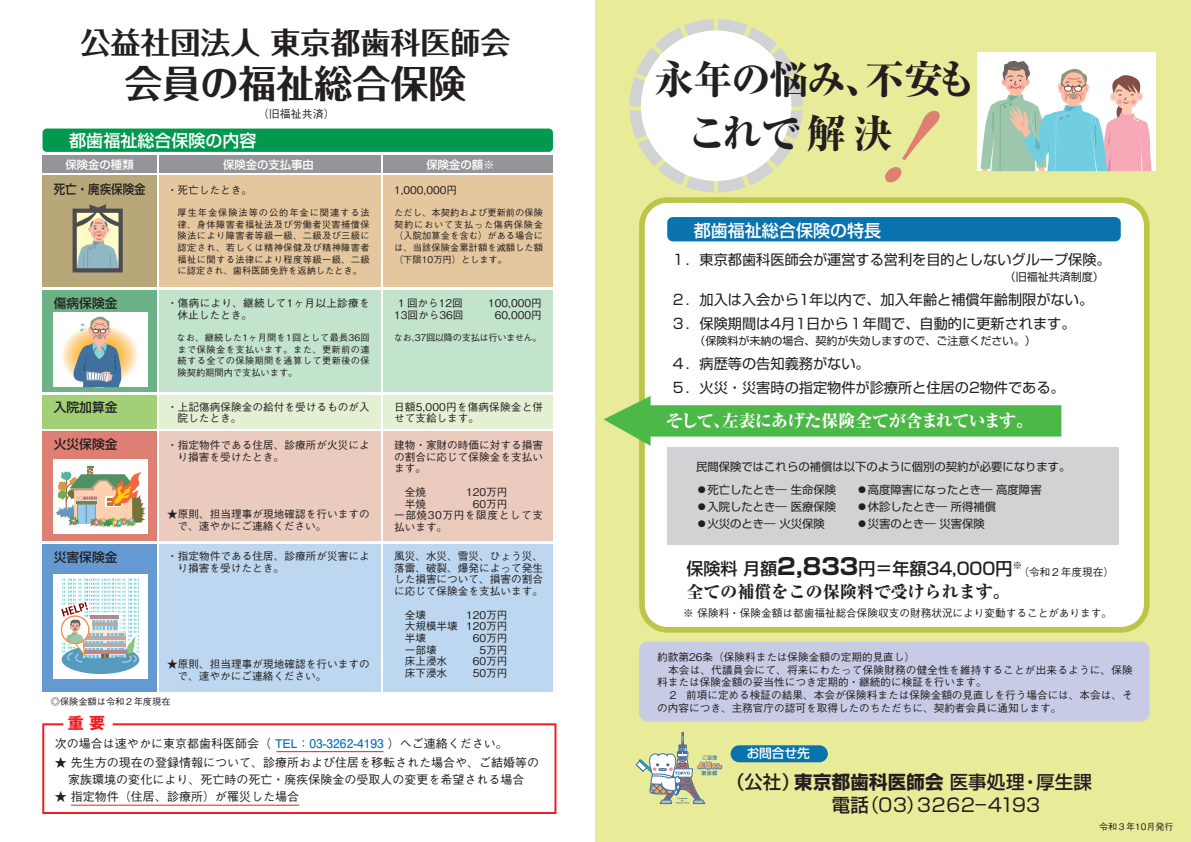
<style>
.page{position:relative;width:1191px;height:842px;background:#fff}
.page>*{position:absolute;margin:0;border:0;box-sizing:border-box;transform-origin:0 0}
.t1{font:italic 800 93.2px "Ryumin Pr 6 N";color:#de7f73}
.t2{font:800 39.7px/53.5px "Ryumin Pro";letter-spacing:-.035em;color:#231f20}
.t3{font:700 38px "Folk Pro";color:#231f20}
.t4{font:700 30px "Folk Pro";color:#231f20}
.t5{font:500 18.4px/23.3px "Shin Go Pro";letter-spacing:.01em;color:#231f20}
.t6{font:800 17px/23.4px "Ryumin Pro";color:#231f20}
.t7{font:800 17px "Ryumin Pro";letter-spacing:-.025em;color:#fff}
.t8{font:500 17px "Shin Go Pro";color:#fff}
.t9{font:700 16px "Gothic MB101 Pro";color:#ee1d23}
.t10{font:14.2px/24.3px "Shin Go Pro";color:#231f20}
.t11{font:500 12.8px "Shin Go Pro";color:#231f20}
.t12{font:500 12.8px "Shin Go Pro";color:#231f20;scale:.9 1}
.t13{font:500 12.8px "Shin Go Pro";letter-spacing:-.01em;color:#fff}
.t14{font:500 12px/17px "Gothic BBB Pro";color:#231f20;text-align:center}
.t15{font:11.3px "Shin Go Pro";color:#231f20}
.t16{font:500 11.3px "Shin Go Pro";color:#fff}
.t17{font:11px "Shin Go Pro";color:#231f20}
.t18{font:500 11px "Gothic BBB Pro";color:#231f20}
.t19{font:500 10.6px/11.7px "Gothic BBB Pro";color:#231f20}
.t20{font:500 10.6px/11.7px "Gothic BBB Pro";letter-spacing:.025em;color:#231f20}
.t21{font:500 10.6px/11.7px "Gothic BBB Pro";letter-spacing:.06em;color:#231f20}
.t22{font:500 9.2px/11.7px "Gothic BBB Pro";letter-spacing:.01em;color:#231f20;text-align:justify}
.t23{font:500 9.2px "Gothic BBB Pro";letter-spacing:-.035em;color:#231f20}
.t24{font:500 9px "Gothic BBB Pro";color:#231f20}
.s1{font-family:"Futo Go B101 Pro";font-weight:700;color:#1074bc}
.s2{font-family:"Shin Go Pro";font-weight:500}
.s3{font-family:"Shin Go Pro";font-weight:700;font-size:22.7px}
.s4{font-weight:700}
.s5{font-weight:400}
</style>
<div class="page">
<div style="left:595px;top:0;width:596px;height:842px;background:#e8ec99"></div>
<svg style="left:629px;top:19px;width:174px;height:173px"></svg>
<div style="left:976px;top:53px;width:179px;height:118px;background:#fff"></div>
<svg style="left:980px;top:61px;width:171px;height:111px"></svg>
<div style="left:639px;top:197px;width:510px;height:436px;background:#bcc545;border-radius:28px"></div>
<div style="left:645px;top:203px;width:498px;height:424px;background:#fff;border-radius:23px"></div>
<svg style="left:603px;top:396px;width:458px;height:50px"></svg>
<div style="left:667px;top:217px;width:453px;height:24px;background:#0a73ae;border-radius:6px"></div>
<div style="left:667px;top:447px;width:451px;height:98px;background:#d1d2d4"></div>
<div style="left:639px;top:642px;width:510px;height:80px;background:#c7cbe6;border-radius:9px"></div>
<div style="left:730px;top:745px;width:98px;height:17px;background:#0a73ae;border-radius:9px"></div>
<svg style="left:635px;top:732px;width:88px;height:72px"></svg>
<div style="left:43px;top:129px;width:510px;height:23px;background:#00994e;border-radius:4px"></div>
<div style="left:159px;top:175px;width:222px;height:112px;background:#e4c79e"></div>
<div style="left:159px;top:290px;width:222px;height:102px;background:#c2e3cc"></div>
<div style="left:159px;top:431px;width:222px;height:110px;background:#eacbbe"></div>
<div style="left:43px;top:431px;width:114px;height:110px;background:#de7f73"></div>
<div style="left:159px;top:395px;width:222px;height:34px;background:#e4f0d4"></div>
<div style="left:384px;top:156px;width:169px;height:17px;background:#939598"></div>
<div style="left:43px;top:395px;width:114px;height:34px;background:#a1d076"></div>
<div style="left:43px;top:290px;width:114px;height:102px;background:#6bb286"></div>
<div style="left:43px;top:175px;width:114px;height:112px;background:#b8a779"></div>
<div style="left:384px;top:175px;width:169px;height:112px;background:#e4c79e"></div>
<div style="left:43px;top:156px;width:114px;height:17px;background:#939598"></div>
<div style="left:43px;top:544px;width:114px;height:147px;background:#6599d1"></div>
<div style="left:384px;top:544px;width:169px;height:147px;background:#bcd7ef"></div>
<div style="left:384px;top:431px;width:169px;height:110px;background:#eacbbe"></div>
<div style="left:384px;top:290px;width:169px;height:102px;background:#c2e3cc"></div>
<div style="left:159px;top:544px;width:222px;height:147px;background:#bcd7ef"></div>
<div style="left:159px;top:156px;width:222px;height:17px;background:#939598"></div>
<div style="left:384px;top:395px;width:169px;height:34px;background:#e4f0d4"></div>
<div style="left:53px;top:313px;width:94px;height:74px;background:#fff"></div>
<div style="left:53px;top:460px;width:94px;height:74px;background:#fff"></div>
<div style="left:53px;top:574px;width:94px;height:105px;background:#fff"></div>
<svg style="left:74px;top:204px;width:47px;height:63px;background:#bec0ad"></svg>
<div style="left:73px;top:209px;width:50px;height:63px;border:4px solid #4b4c4d"></div>
<svg style="left:58px;top:312px;width:82px;height:76px"></svg>
<img style="left:55px;top:466px;width:90px;height:62px">
<svg style="left:60px;top:579px;width:80px;height:95px"></svg>
<svg style="left:42px;top:723px;width:515px;height:91px"></svg>
<hr style="left:71px;top:805px;width:228px;height:1px;background:#ee1d23">
<hr style="left:276px;top:751px;width:107px;height:1px;background:#ee1d23">
<p class="t4" style="left:80px;top:17px;width:431px">公益社団法人 東京都歯科医師会</p>
<p class="t3" style="left:124px;top:51px;width:343px">会員の福祉総合保険</p>
<p class="t8" style="left:69px;top:127px;width:189px">都歯福祉総合保険の内容</p>
<p class="t18" style="left:258px;top:105px;width:78px">（旧福祉共済）</p>
<p class="t16" style="left:66px;top:156px;width:70px">保険金の種類</p>
<p class="t16" style="left:223px;top:156px;width:92px">保険金の支払事由</p>
<p class="t16" style="left:426px;top:156px;width:70px">保険金の額※</p>
<p class="t12" style="left:54px;top:179px;width:104px">死亡・廃疾保険金</p>
<p class="t19" style="left:167px;top:183px;width:87px">・死亡したとき。</p>
<p class="t22" style="left:178px;top:205px;width:194px">厚生年金保険法等の公的年金に関連する法律、身体障害者福祉法及び労働者災害補償保険法により障害者等級一級、二級及び三級に認定され、若しくは精神保健及び精神障害者福祉に関する法律により程度等級一級、二級に認定され、歯科医師免許を返納したとき。</p>
<p class="t19" style="left:394px;top:183px;width:65px">1,000,000円</p>
<p class="t22" style="left:394px;top:205px;width:151px">ただし、本契約および更新前の保険契約において支払った傷病保険金（入院加算金を含む）がある場合には、当該保険金累計額を減額した額（下限10万円）とします。</p>
<p class="t11" style="left:54px;top:293px;width:65px">傷病保険金</p>
<p class="t20" style="left:178px;top:296px;width:193px;text-indent:-11px">・傷病により、継続して1ヶ月以上診療を休止したとき。</p>
<p class="t22" style="left:178px;top:330px;width:194px;text-indent:-11px">　なお、継続した1ヶ月間を1回として最長36回まで保険金を支払います。また、更新前の連続する全ての保険期間を通算して更新後の保険契約期間内で支払います。</p>
<p class="t19" style="left:396px;top:296px;width:68px">１ 回から12回</p>
<p class="t19" style="left:488px;top:296px;width:55px">100,000円</p>
<p class="t19" style="left:394px;top:308px;width:71px">13回から36回</p>
<p class="t19" style="left:495px;top:308px;width:48px">60,000円</p>
<p class="t23" style="left:394px;top:330px;width:149px">なお、37回以降の支払は行いません。</p>
<p class="t11" style="left:54px;top:396px;width:65px">入院加算金</p>
<p class="t11" style="left:54px;top:433px;width:65px">火災保険金</p>
<p class="t19" style="left:178px;top:399px;width:194px;text-indent:-11px">・上記傷病保険金の給付を受けるものが入院したとき。</p>
<p class="t19" style="left:394px;top:399px;width:151px">日額5,000円を傷病保険金と併せて支給します。</p>
<p class="t19" style="left:178px;top:438px;width:194px;text-indent:-11px">・指定物件である住居、診療所が火災により損害を受けたとき。</p>
<p class="t19" style="left:394px;top:438px;width:150px;text-align:justify">建物・家財の時価に対する損害の割合に応じて保険金を支払います。</p>
<p class="t19" style="left:394px;top:485px;width:33px">　全焼</p>
<p class="t19" style="left:466px;top:485px;width:43px">120万円</p>
<p class="t19" style="left:394px;top:496px;width:33px">　半焼</p>
<p class="t21" style="left:394px;top:496px;width:150px;text-indent:79px">60万円<br>一部焼30万円を限度として支払います。</p>
<p class="t19" style="left:178px;top:507px;width:194px;text-indent:-11px">★原則、担当理事が現地確認を行いますので、速やかにご連絡ください。</p>
<p class="t11" style="left:54px;top:546px;width:65px">災害保険金</p>
<p class="t19" style="left:178px;top:549px;width:194px;text-indent:-11px">・指定物件である住居、診療所が災害により損害を受けたとき。</p>
<p class="t19" style="left:394px;top:549px;width:150px;text-align:justify">風災、水災、雪災、ひょう災、落雷、破裂、爆発によって発生した損害について、損害の割合に応じて保険金を支払います。</p>
<p class="t19" style="left:394px;top:607px;width:33px">　全壊</p>
<p class="t19" style="left:394px;top:607px;width:115px;text-align:justify;text-indent:72px">120万円　大規模半壊 120万円　半壊</p>
<p class="t19" style="left:473px;top:631px;width:36px">60万円</p>
<p class="t19" style="left:394px;top:642px;width:44px">　一部壊</p>
<p class="t19" style="left:479px;top:642px;width:29px">5万円</p>
<p class="t19" style="left:394px;top:654px;width:55px">　床上浸水</p>
<p class="t19" style="left:473px;top:654px;width:36px">60万円</p>
<p class="t19" style="left:394px;top:666px;width:55px">　床下浸水</p>
<p class="t19" style="left:473px;top:666px;width:36px">50万円</p>
<p class="t19" style="left:178px;top:657px;width:194px;text-indent:-11px">★原則、担当理事が現地確認を行いますので、速やかにご連絡ください。</p>
<p class="t22" style="left:51px;top:694px;width:121px">◎保険金額は令和２年度現在</p>
<p class="t14" style="left:55px;top:733px;width:454px">次の場合は速やかに東京都歯科医師会（ <span class="s1">TEL：03-3262-4193</span> ）へご連絡ください。</p>
<p class="t14" style="left:55px;top:752px;width:485px">★ 先生方の現在の登録情報について、診療所および住居を移転された場合や、ご結婚等の家族環境の変化により、死亡時の死亡・廃疾保険金の受取人の変更を希望される場合</p>
<p class="t14" style="left:55px;top:786px;width:245px">★ 指定物件（住居、診療所）が罹災した場合</p>
<p class="t9" style="left:68px;top:710px;width:39px">重 要</p>
<p class="t2" style="left:687px;top:49px;width:290px;text-indent:-33px">永年の悩み、不安もこれで解決</p>
<p class="t1" style="left:853px;top:74px;width:146px">!</p>
<p class="t8" style="left:694px;top:216px;width:189px">都歯福祉総合保険の特長</p>
<p class="t10" style="left:671px;top:246px;width:441px">１．東京都歯科医師会が運営する営利を目的としないグループ保険。</p>
<p class="t17" style="left:1004px;top:267px;width:101px">（旧福祉共済制度）</p>
<p class="t10" style="left:671px;top:285px;width:423px">２．加入は入会から1年以内で、加入年齢と補償年齢制限がない。<br>３．保険期間は4月1日から１年間で、自動的に更新されます。</p>
<p class="t17" style="left:694px;top:331px;width:342px">（保険料が未納の場合、契約が失効しますので、ご注意ください。）</p>
<p class="t10" style="left:671px;top:350px;width:395px">４．病歴等の告知義務がない。<br>５．火災・災害時の指定物件が診療所と住居の2物件である。</p>
<p class="t7" style="left:666px;top:407px;width:369px">そして、左表にあげた保険全てが含まれています。</p>
<p class="t15" style="left:696px;top:457px;width:376px">民間保険ではこれらの補償は以下のように個別の契約が必要になります。</p>
<p class="t15" style="left:696px;top:480px;width:141px">●死亡したとき― 生命保険</p>
<p class="t15" style="left:856px;top:480px;width:187px">●高度障害になったとき― 高度障害</p>
<p class="t15" style="left:696px;top:497px;width:141px">●入院したとき― 医療保険</p>
<p class="t15" style="left:856px;top:497px;width:141px">●休診したとき― 所得補償</p>
<p class="t15" style="left:696px;top:514px;width:130px">●火災のとき― 火災保険</p>
<p class="t15" style="left:856px;top:514px;width:130px">●災害のとき― 災害保険</p>
<p class="t6" style="left:686px;top:555px;width:337px"><span class="s2">保険料月額</span><span class="s3">2,833</span><span class="s2">円＝年額34,000円</span><sup>※</sup>全ての補償をこの保険料で受けられます。</p>
<p class="t19" style="left:683px;top:606px;width:430px">※ 保険料・保険金額は都歯福祉総合保険収支の財務状況により変動することがあります。</p>
<p class="t19" style="left:657px;top:649px;width:477px;line-height:12.8px">約款第26条（保険料または保険金額の定期的見直し）<br>　本会は、代議員会にて、将来にわたって保険財務の健全性を維持することが出来るように、保険料または保険金額の妥当性につき定期的・継続的に検証を行います。<br>　２ 前項に定める検証の結果、本会が保険料または保険金額の見直しを行う場合には、本会は、その内容につき、主務官庁の認可を取得したのちただちに、契約者会員に通知します。</p>
<p class="t19" style="left:1018px;top:565px;width:97px">（令和２年度現在）</p>
<p class="t13" style="left:746px;top:743px;width:65px">お問合せ先</p>
<p class="t5" style="left:831px;top:768px;width:261px;text-indent:-105px">（公社）<span class="s4">東京都歯科医師会</span> 医事処理・厚生課電話<span class="s5">（０３）３２６２－４１９3</span></p>
<p class="t24" style="left:1099px;top:819px;width:76px">令和３年10月発行</p>
</div>
